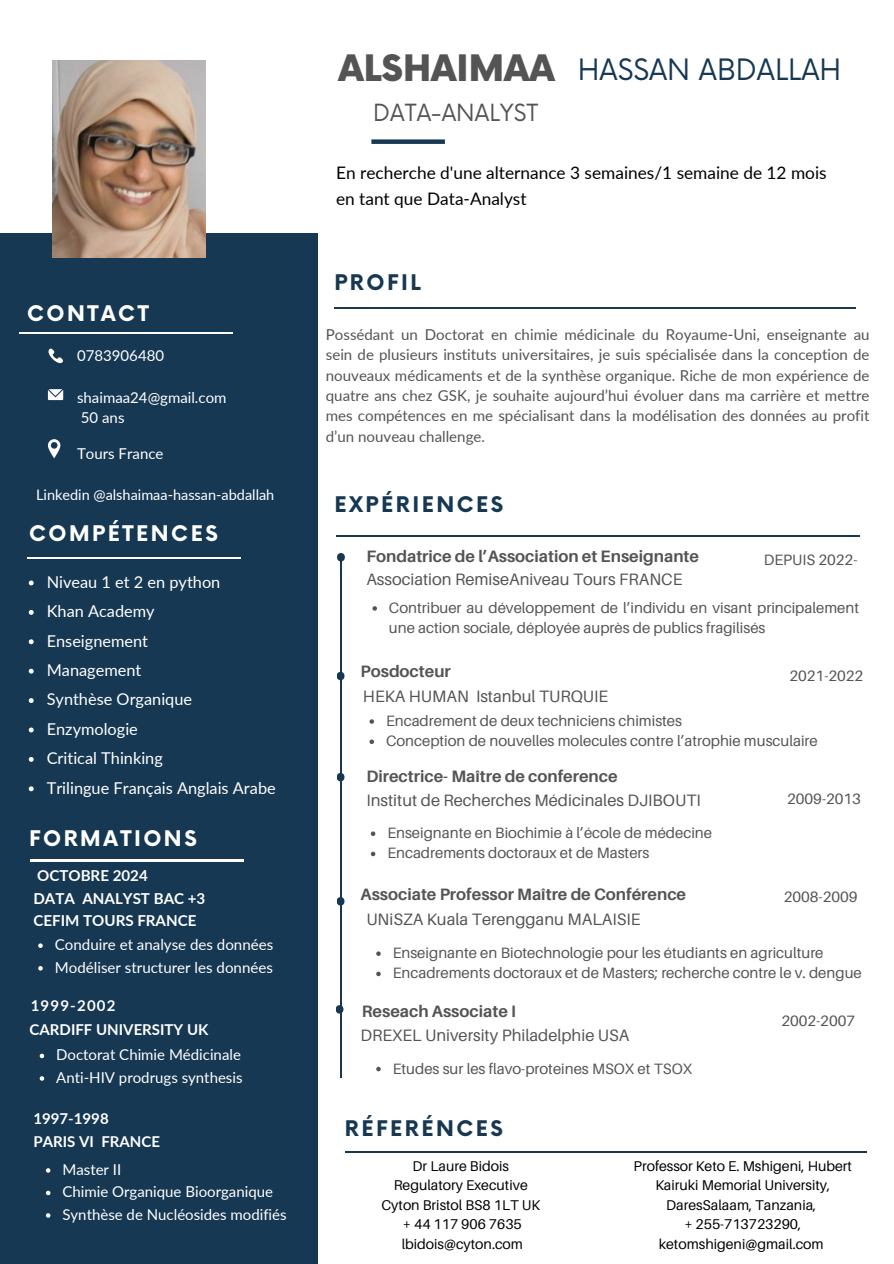
<style>
.page{position:relative;width:894px;height:1264px;background:#fff}
.page>*{position:absolute;margin:0;border:0;box-sizing:border-box;transform-origin:0 0}
.t1{font:900 35.55px "Now";color:#545454}
.t2{font:28.65px "Now";color:#163853}
.t3{font:23.1px "Now";color:#545454}
.t4{font:700 21px "Now";letter-spacing:.12em;color:#fff}
.t5{font:700 21px "Now";letter-spacing:.12em;color:#163853}
.t6{font:17.25px/26px "Lato";color:#000}
.t7{font:16.5px "Aileron";color:#545454}
.t8{font:700 16.5px "Aileron";color:#545454}
.t9{font:16.35px "Lato";color:#fff}
.t10{font:15.15px "Lato";color:#fff}
.t11{font:700 15.15px "Lato";color:#fff}
.t12{font:15px/20.2px "Aileron";color:#545454}
.t13{font:15px/20.4px "Lato";color:#545454;text-align:justify}
.t14{font:15px "Lato";color:#fff}
.t15{font:700 15px "Lato";color:#fff}
.t16{font:700 15px "Lato";letter-spacing:.08em;color:#fff}
.t17{font:14.55px "Lato";color:#fff}
.t18{font:14.1px/19.5px "Aileron";color:#000;text-align:center}
</style>
<div class="page">
<div style="left:0;top:233px;width:317px;height:1030px;background:#163853"></div>
<div style="left:371px;top:139px;width:74px;height:5px;background:#163853"></div>
<svg style="left:48px;top:348px;width:15px;height:16px"></svg>
<svg style="left:48px;top:389px;width:15px;height:11px"></svg>
<svg style="left:48px;top:439px;width:12px;height:19px"></svg>
<hr style="left:19px;top:332px;width:214px;height:2px;background:#fff">
<hr style="left:30px;top:860px;width:213px;height:1px;background:#fff">
<hr style="left:27px;top:557px;width:214px;height:2px;background:#fff">
<hr style="left:336px;top:535px;width:522px;height:1px;background:#163853">
<hr style="left:345px;top:1151px;width:521px;height:1px;background:#163853">
<hr style="left:334px;top:307px;width:521px;height:2px;background:#163853">
<svg style="left:337px;top:553px;width:8px;height:8px"></svg>
<hr style="left:340px;top:560px;width:1px;height:518px;background:#163853">
<svg style="left:337px;top:773px;width:7px;height:8px"></svg>
<img style="left:53px;top:60px;width:153px;height:197px">
<svg style="left:29px;top:580px;width:5px;height:5px"></svg>
<svg style="left:29px;top:610px;width:5px;height:5px"></svg>
<svg style="left:29px;top:639px;width:5px;height:5px"></svg>
<svg style="left:29px;top:668px;width:5px;height:5px"></svg>
<svg style="left:29px;top:698px;width:5px;height:5px"></svg>
<svg style="left:29px;top:727px;width:5px;height:5px"></svg>
<svg style="left:29px;top:757px;width:5px;height:4px"></svg>
<svg style="left:29px;top:786px;width:5px;height:5px"></svg>
<svg style="left:40px;top:1053px;width:4px;height:5px"></svg>
<svg style="left:40px;top:1076px;width:4px;height:4px"></svg>
<svg style="left:372px;top:606px;width:5px;height:4px"></svg>
<svg style="left:369px;top:719px;width:5px;height:4px"></svg>
<svg style="left:369px;top:739px;width:5px;height:5px"></svg>
<svg style="left:38px;top:943px;width:5px;height:4px"></svg>
<svg style="left:38px;top:966px;width:5px;height:4px"></svg>
<svg style="left:46px;top:1168px;width:4px;height:4px"></svg>
<svg style="left:46px;top:1190px;width:4px;height:5px"></svg>
<svg style="left:46px;top:1213px;width:4px;height:4px"></svg>
<svg style="left:337px;top:671px;width:7px;height:9px"></svg>
<svg style="left:371px;top:831px;width:4px;height:5px"></svg>
<svg style="left:371px;top:851px;width:4px;height:5px"></svg>
<svg style="left:376px;top:951px;width:4px;height:4px"></svg>
<svg style="left:376px;top:971px;width:4px;height:5px"></svg>
<svg style="left:376px;top:1066px;width:4px;height:5px"></svg>
<svg style="left:337px;top:897px;width:7px;height:8px"></svg>
<svg style="left:336px;top:1005px;width:7px;height:8px"></svg>
<p class="t4" style="left:27px;top:302px;width:123px">CONTACT</p>
<p class="t14" style="left:77px;top:347px;width:88px">0783906480</p>
<p class="t14" style="left:77px;top:388px;width:151px">shaimaa24@gmail.com</p>
<p class="t14" style="left:81px;top:408px;width:45px">50 ans</p>
<p class="t14" style="left:77px;top:444px;width:88px">Tours France</p>
<h3 class="t17" style="left:36px;top:485px;width:240px">Linkedin @alshaimaa-hassan-abdallah</h3>
<p class="t4" style="left:29px;top:522px;width:190px">COMPÉTENCES</p>
<p class="t9" style="left:47px;top:571px;width:175px">Niveau 1 et 2 en python</p>
<p class="t9" style="left:47px;top:601px;width:109px">Khan Academy</p>
<p class="t9" style="left:47px;top:630px;width:103px">Enseignement</p>
<p class="t9" style="left:47px;top:660px;width:96px">Management</p>
<p class="t9" style="left:47px;top:689px;width:147px">Synthèse Organique</p>
<p class="t9" style="left:47px;top:718px;width:93px">Enzymologie</p>
<p class="t9" style="left:47px;top:748px;width:118px">Critical Thinking</p>
<h3 class="t9" style="left:47px;top:777px;width:230px">Trilingue Français Anglais Arabe</h3>
<p class="t4" style="left:29px;top:827px;width:169px">FORMATIONS</p>
<p class="t11" style="left:37px;top:866px;width:112px">OCTOBRE 2024</p>
<p class="t11" style="left:33px;top:888px;width:173px">DATA ANALYST BAC +3</p>
<p class="t11" style="left:33px;top:911px;width:164px">CEFIM TOURS FRANCE</p>
<h6 class="t10" style="left:55px;top:935px;width:220px">Conduire et analyse des données</h6>
<p class="t10" style="left:55px;top:957px;width:219px">Modéliser structurer les données</p>
<p class="t16" style="left:31px;top:996px;width:86px">1999-2002</p>
<p class="t15" style="left:30px;top:1020px;width:180px">CARDIFF UNIVERSITY UK</p>
<p class="t14" style="left:56px;top:1045px;width:186px">Doctorat Chimie Médicinale</p>
<p class="t14" style="left:56px;top:1068px;width:188px">Anti-HIV prodrugs synthesis</p>
<h5 class="t15" style="left:33px;top:1109px;width:77px">1997-1998</h5>
<p class="t15" style="left:33px;top:1131px;width:128px">PARIS VI FRANCE</p>
<p class="t14" style="left:62px;top:1160px;width:60px">Master II</p>
<h5 class="t14" style="left:62px;top:1182px;width:212px">Chimie Organique Bioorganique</h5>
<p class="t14" style="left:62px;top:1205px;width:226px">Synthèse de Nucléosides modifiés</p>
<p class="t1" style="left:338px;top:49px;width:218px">ALSHAIMAA</p>
<p class="t2" style="left:577px;top:54px;width:265px">HASSAN ABDALLAH</p>
<p class="t3" style="left:373px;top:100px;width:167px">DATA-ANALYST</p>
<h6 class="t6" style="left:336px;top:160px;width:492px">En recherche d'une alternance 3 semaines/1 semaine de 12 mois en tant que Data-Analyst</h6>
<p class="t5" style="left:334px;top:271px;width:88px">PROFIL</p>
<p class="t13" style="left:326px;top:324px;width:545px">Possédant un Doctorat en chimie médicinale du Royaume-Uni, enseignante au sein de plusieurs instituts universitaires, je suis spécialisée dans la conception de nouveaux médicaments et de la synthèse organique. Riche de mon expérience de quatre ans chez GSK, je souhaite aujourd’hui évoluer dans ma carrière et mettre mes compétences en me spécialisant dans la modélisation des données au profit d’un nouveau challenge.</p>
<p class="t5" style="left:334px;top:493px;width:170px">EXPÉRIENCES</p>
<p class="t8" style="left:366px;top:545px;width:334px">Fondatrice de l’Association et Enseignante</p>
<p class="t12" style="left:763px;top:549px;width:95px">DEPUIS 2022-</p>
<p class="t7" style="left:366px;top:568px;width:317px">Association RemiseAniveau Tours FRANCE</p>
<h3 class="t12" style="left:389px;top:597px;width:471px">Contribuer au développement de l’individu en visant principalement une action sociale, déployée auprès de publics fragilisés</h3>
<h2 class="t8" style="left:360px;top:660px;width:92px">Posdocteur</h2>
<h1 class="t12" style="left:789px;top:665px;width:75px">2021-2022</h1>
<h4 class="t7" style="left:363px;top:686px;width:246px">HEKA HUMAN Istanbul TURQUIE</h4>
<h5 class="t12" style="left:386px;top:710px;width:297px">Encadrement de deux techniciens chimistes</h5>
<p class="t12" style="left:386px;top:730px;width:433px">Conception de nouvelles molecules contre l’atrophie musculaire</p>
<h3 class="t8" style="left:366px;top:765px;width:253px">Directrice- Maître de conference</h3>
<p class="t7" style="left:366px;top:790px;width:336px">Institut de Recherches Médicinales DJIBOUTI</p>
<h6 class="t12" style="left:387px;top:822px;width:326px">Enseignante en Biochimie à l’école de médecine</h6>
<p class="t12" style="left:387px;top:842px;width:263px">Encadrements doctoraux et de Masters</p>
<p class="t8" style="left:360px;top:884px;width:327px">Associate Professor Maître de Conférence</p>
<p class="t12" style="left:787px;top:788px;width:75px">2009-2013</p>
<h6 class="t12" style="left:783px;top:886px;width:75px">2008-2009</h6>
<h5 class="t7" style="left:366px;top:908px;width:275px">UNiSZA Kuala Terengganu MALAISIE</h5>
<p class="t12" style="left:392px;top:942px;width:432px">Enseignante en Biotechnologie pour les étudiants en agriculture</p>
<h6 class="t12" style="left:392px;top:962px;width:470px">Encadrements doctoraux et de Masters; recherche contre le v. dengue</h6>
<p class="t8" style="left:362px;top:1000px;width:155px">Reseach Associate I</p>
<h6 class="t12" style="left:781px;top:1009px;width:75px">2002-2007</h6>
<h5 class="t7" style="left:360px;top:1024px;width:270px">DREXEL University Philadelphie USA</h5>
<p class="t12" style="left:392px;top:1057px;width:301px">Etudes sur les flavo-proteines MSOX et TSOX</p>
<p class="t5" style="left:345px;top:1117px;width:160px">RÉFERÉNCES</p>
<p class="t18" style="left:412px;top:1155px;width:98px">Dr Laure Bidois</p>
<p class="t18" style="left:394px;top:1175px;width:135px">Regulatory Executive</p>
<p class="t18" style="left:381px;top:1194px;width:160px">Cyton Bristol BS8 1LT UK</p>
<p class="t18" style="left:403px;top:1214px;width:120px">+ 44 117 906 7635</p>
<p class="t18" style="left:401px;top:1233px;width:123px">lbidois@cyton.com</p>
<p class="t18" style="left:633px;top:1155px;width:220px">Professor Keto E. Mshigeni, Hubert<br>Kairuki Memorial University,<br>DaresSalaam, Tanzania,</p>
<h3 class="t18" style="left:658px;top:1214px;width:166px">+ 255-713723290, ketomshigeni@gmail.com</h3>
</div>
